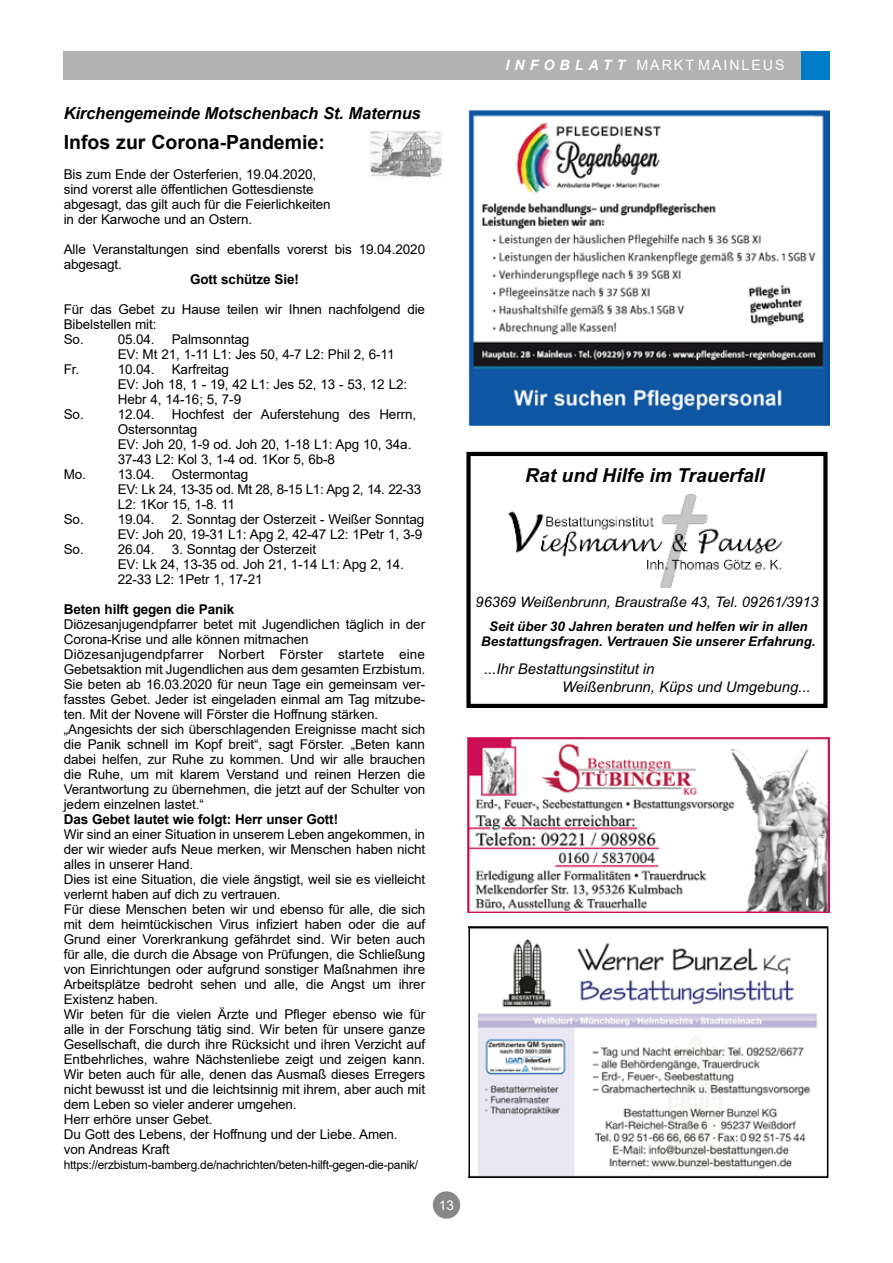
<style>
.page{position:relative;width:893px;height:1263px;background:#fff}
.page>*{position:absolute;margin:0;border:0;box-sizing:border-box;transform-origin:0 0}
.t1{font:700 19.5px "Arial";color:#000}
.t2{font:italic 700 19.2px "Arial";color:#000}
.t3{font:italic 700 16.5px "Arial";letter-spacing:-.01em;color:#000}
.t4{font:italic 14.85px/18.1px "Arial";color:#000}
.t5{font:italic 14.55px "Arial";color:#000}
.t6{font:14.25px "Arial";letter-spacing:.135em;color:#fff}
.t7{font:13.5px/15px "Arial";letter-spacing:-.01em;color:#000}
.t8{font:700 13.5px "Arial";letter-spacing:-.01em;color:#000}
.t9{font:13.5px/15px "Arial";letter-spacing:-.03em;color:#000}
.t10{font:13.5px "Arial";color:#fff}
.t11{font:italic 700 13.35px/14.9px "Arial";color:#000;text-align:center}
.t12{font:12px "Arial";letter-spacing:-.02em;color:#000}
.s1{font-weight:700;font-style:italic}
</style>
<div class="page">
<div style="left:64px;top:51px;width:765px;height:28px;background:#b3b2b2"></div>
<div style="left:801px;top:51px;width:28px;height:28px;background:#007cc5"></div>
<div style="left:433px;top:1191px;width:27px;height:28px;background:#878787;border-radius:50%"></div>
<img style="left:468px;top:110px;width:362px;height:315px">
<div style="left:466px;top:452px;width:361px;height:256px;border:4px solid #000"></div>
<img style="left:508px;top:494px;width:275px;height:94px">
<img style="left:370px;top:131px;width:72px;height:46px">
<img style="left:477px;top:939px;width:340px;height:236px">
<div style="left:468px;top:927px;width:360px;height:251px;border:2px solid #000"></div>
<img style="left:468px;top:737px;width:361px;height:175px">
<p class="t3" style="left:64px;top:103px;width:358px">Kirchengemeinde Motschenbach St. Maternus</p>
<h1 class="t1" style="left:64px;top:129px;width:263px">Infos zur Corona-Pandemie:</h1>
<p class="t7" style="left:64px;top:167px;width:268px">Bis zum Ende der Osterferien, 19.04.2020, sind vorerst alle öffentlichen Gottesdienste abgesagt, das gilt auch für die Feierlichkeiten in der Karwoche und an Ostern.</p>
<p class="t7" style="left:64px;top:242px;width:363px">Alle Veranstaltungen sind ebenfalls vorerst bis 19.04.2020 abgesagt.</p>
<p class="t8" style="left:190px;top:270px;width:110px">Gott schütze Sie!</p>
<p class="t7" style="left:64px;top:302px;width:363px">Für das Gebet zu Hause teilen wir Ihnen nachfolgend die<br>Bibelstellen mit:<br>So.</p>
<p class="t7" style="left:118px;top:332px;width:38px">05.04.</p>
<p class="t7" style="left:118px;top:332px;width:278px;text-indent:54px">Palmsonntag<br>EV: Mt 21, 1-11 L1: Jes 50, 4-7 L2: Phil 2, 6-11</p>
<p class="t7" style="left:118px;top:362px;width:291px;text-indent:54px">Karfreitag<br>EV: Joh 18, 1 - 19, 42 L1: Jes 52, 13 - 53, 12 L2:<br>Hebr 4, 14-16; 5, 7-9</p>
<p class="t7" style="left:64px;top:362px;width:17px">Fr.</p>
<p class="t7" style="left:118px;top:362px;width:38px">10.04.</p>
<p class="t7" style="left:64px;top:407px;width:21px">So.</p>
<p class="t7" style="left:118px;top:407px;width:38px">12.04.</p>
<p class="t7" style="left:172px;top:407px;width:246px">Hochfest der Auferstehung des Herrn,</p>
<p class="t7" style="left:118px;top:422px;width:81px">Ostersonntag</p>
<p class="t7" style="left:118px;top:437px;width:295px">EV: Joh 20, 1-9 od. Joh 20, 1-18 L1: Apg 10, 34a.</p>
<p class="t7" style="left:118px;top:452px;width:219px">37-43 L2: Kol 3, 1-4 od. 1Kor 5, 6b-8</p>
<p class="t7" style="left:64px;top:467px;width:92px">Mo. 13.04.</p>
<p class="t9" style="left:118px;top:467px;width:305px;text-indent:54px">Ostermontag<br>EV: Lk 24, 13-35 od. Mt 28, 8-15 L1: Apg 2, 14. 22-33<br>L2: 1Kor 15, 1-8. 11</p>
<p class="t7" style="left:118px;top:512px;width:308px;text-align:right">2. Sonntag der Osterzeit - Weißer Sonntag<br>EV: Joh 20, 19-31 L1: Apg 2, 42-47 L2: 1Petr 1, 3-9</p>
<p class="t7" style="left:64px;top:512px;width:21px">So.</p>
<p class="t7" style="left:118px;top:512px;width:38px">19.04.</p>
<p class="t7" style="left:118px;top:542px;width:288px;text-indent:54px">3. Sonntag der Osterzeit<br>EV: Lk 24, 13-35 od. Joh 21, 1-14 L1: Apg 2, 14.<br>22-33 L2: 1Petr 1, 17-21</p>
<p class="t8" style="left:64px;top:600px;width:172px">Beten hilft gegen die Panik</p>
<p class="t7" style="left:64px;top:617px;width:363px">Diözesanjugendpfarrer betet mit Jugendlichen täglich in der Corona-Krise und alle können mitmachen Diözesanjugendpfarrer Norbert Förster startete eine Gebetsaktion mit Jugendlichen aus dem gesamten Erzbistum.<br>Sie beten ab 16.03.2020 für neun Tage ein gemeinsam ver&shy;fasstes Gebet. Jeder ist eingeladen einmal am Tag mitzube&shy;ten. Mit der Novene will Förster die Hoffnung stärken. „Angesichts der sich überschlagenden Ereignisse macht sich die Panik schnell im Kopf breit“, sagt Förster. „Beten kann dabei helfen, zur Ruhe zu kommen. Und wir alle brauchen die Ruhe, um mit klarem Verstand und reinen Herzen die Verantwortung zu übernehmen, die jetzt auf der Schulter von jedem einzelnen lastet.“</p>
<p class="t8" style="left:64px;top:810px;width:276px">Das Gebet lautet wie folgt: Herr unser Gott!</p>
<p class="t7" style="left:64px;top:827px;width:363px">Wir sind an einer Situation in unserem Leben angekommen, in der wir wieder aufs Neue merken, wir Menschen haben nicht alles in unserer Hand.<br>Dies ist eine Situation, die viele ängstigt, weil sie es vielleicht verlernt haben auf dich zu vertrauen.<br>Für diese Menschen beten wir und ebenso für alle, die sich mit dem heimtückischen Virus infiziert haben oder die auf Grund einer Vorerkrankung gefährdet sind. Wir beten auch für alle, die durch die Absage von Prüfungen, die Schließung von Einrichtungen oder aufgrund sonstiger Maßnahmen ihre Arbeitsplätze bedroht sehen und alle, die Angst um ihrer Existenz haben.<br>Wir beten für die vielen Ärzte und Pfleger ebenso wie für alle in der Forschung tätig sind. Wir beten für unsere ganze Gesellschaft, die durch ihre Rücksicht und ihren Verzicht auf Entbehrliches, wahre Nächstenliebe zeigt und zeigen kann.<br>Wir beten auch für alle, denen das Ausmaß dieses Erregers nicht bewusst ist und die leichtsinnig mit ihrem, aber auch mit dem Leben so vieler anderer umgehen.<br>Herr erhöre unser Gebet.<br>Du Gott des Lebens, der Hoffnung und der Liebe. Amen.<br>von Andreas Kraft</p>
<p class="t12" style="left:64px;top:1157px;width:356px">https://erzbistum-bamberg.de/nachrichten/beten-hilft-gegen-die-panik/</p>
<p class="t7" style="left:64px;top:542px;width:21px">So.</p>
<p class="t7" style="left:118px;top:542px;width:38px">26.04.</p>
<p class="t10" style="left:439px;top:1195px;width:17px">13</p>
<p class="t6" style="left:506px;top:55px;width:281px"><span class="s1">I N F O B L AT T</span> MARKT MAINLEUS</p>
<h2 class="t2" style="left:525px;top:463px;width:241px">Rat und Hilfe im Trauerfall</h2>
<p class="t5" style="left:476px;top:592px;width:344px">96369 Weißenbrunn, Braustraße 43, Tel. 09261/3913</p>
<p class="t11" style="left:481px;top:620px;width:336px">Seit über 30 Jahren beraten und helfen wir in allen<br>Bestattungsfragen. Vertrauen Sie unserer Erfahrung.</p>
<p class="t4" style="left:562px;top:660px;width:250px;text-indent:-78px">...Ihr Bestattungsinstitut in<br>Weißenbrunn, Küps und Umgebung...</p>
</div>
